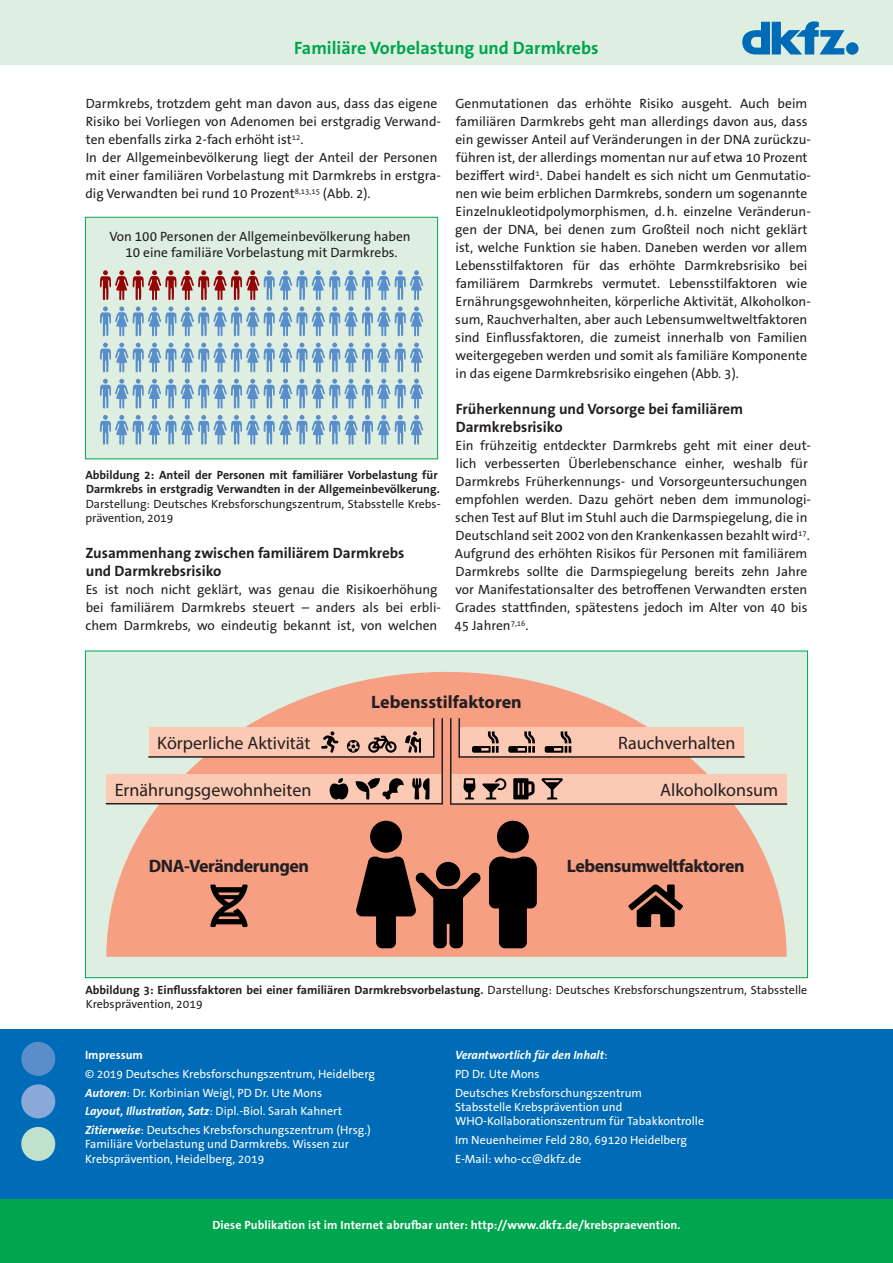
<style>
.page{position:relative;width:893px;height:1263px;background:#fff}
.page>*{position:absolute;margin:0;border:0;box-sizing:border-box;transform-origin:0 0}
.t1{font:18px "Myriad Pro";color:#231f20}
.t2{font:700 18px "Myriad Pro";letter-spacing:-.025em;color:#231f20}
.t3{font:700 18px "The Sans B W7";color:#00a54f}
.t4{font:700 18px "Myriad Pro";color:#231f20}
.Headline_1{font:700 15px/18px "The Sans B W7";color:#231f20}
.Text{font:13.5px/18px "The Sans B W5 Plain";color:#231f20}
.Impressum{font:12px/14.4px "The Sans B W5 Plain";color:#fff}
.Abbildungstitel{font:700 12px/14.4px "The Sans B W7";color:#231f20}
.Abbildungstitel-2{font:12px/14.4px "The Sans B W5 Plain";color:#231f20}
.Impressum_bold{font:700 12px "The Sans B W7";letter-spacing:.01em;color:#fff}
.Impressum-2{font:italic 700 12px "The Sans B W7";color:#fff}
.Impressum-3{font:700 12px "The Sans B W7";color:#fff}
.s1{font-family:"The Sans B W5 Plain";font-weight:400}
.s2{font-family:"The Sans B W7";font-weight:700}
.s3{font-family:"The Sans B W7";font-weight:700;font-style:italic}
.s4{font-family:"The Sans B W5 Plain";font-weight:400;font-style:normal}
</style>
<div class="page">
<div style="left:0;top:1029px;width:893px;height:234px;background:#006bb6"></div>
<div style="left:0;top:1199px;width:893px;height:64px;background:#00a54f"></div>
<div style="left:21px;top:1127px;width:34px;height:34px;background:#c0e2ca;border-radius:50%"></div>
<div style="left:21px;top:1084px;width:34px;height:34px;background:#89aad8;border-radius:50%"></div>
<div style="left:21px;top:1042px;width:34px;height:34px;background:#5a8eca;border-radius:50%"></div>
<div style="left:85px;top:217px;width:353px;height:242px;background:#deefe2"></div>
<svg style="left:100px;top:270px;width:323px;height:30px"></svg>
<svg style="left:100px;top:306px;width:323px;height:31px"></svg>
<svg style="left:100px;top:343px;width:323px;height:30px"></svg>
<svg style="left:100px;top:379px;width:323px;height:30px"></svg>
<svg style="left:100px;top:415px;width:323px;height:30px"></svg>
<div style="left:85px;top:217px;width:353px;height:242px;border:1px solid #00a54f"></div>
<div style="left:85px;top:651px;width:722px;height:327px;background:#deefe2"></div>
<svg style="left:106px;top:672px;width:681px;height:285px;fill:#f69f83"></svg>
<div style="left:106px;top:774px;width:336px;height:30px;background:#fcc9b4"></div>
<div style="left:149px;top:727px;width:285px;height:30px;background:#fcc9b4"></div>
<div style="left:459px;top:727px;width:285px;height:30px;background:#fcc9b4"></div>
<div style="left:451px;top:774px;width:336px;height:30px;background:#fcc9b4"></div>
<hr style="left:149px;top:756px;width:285px;height:2px;background:#231f20">
<hr style="left:459px;top:756px;width:285px;height:2px;background:#231f20">
<hr style="left:106px;top:803px;width:336px;height:1px;background:#231f20">
<hr style="left:451px;top:803px;width:336px;height:2px;background:#231f20">
<hr style="left:433px;top:719px;width:1px;height:38px;background:#231f20">
<hr style="left:441px;top:719px;width:2px;height:85px;background:#231f20">
<hr style="left:450px;top:719px;width:1px;height:85px;background:#231f20">
<hr style="left:458px;top:719px;width:2px;height:38px;background:#231f20">
<svg style="left:355px;top:821px;width:126px;height:127px;background:#8c5a4b"></svg>
<svg style="left:489px;top:821px;width:48px;height:127px;background:#492f28"></svg>
<svg style="left:628px;top:884px;width:55px;height:43px;background:#6f483c"></svg>
<svg style="left:210px;top:884px;width:38px;height:43px;background:#6d463a"></svg>
<svg style="left:472px;top:731px;width:27px;height:22px"></svg>
<svg style="left:508px;top:731px;width:27px;height:22px"></svg>
<svg style="left:545px;top:731px;width:26px;height:22px"></svg>
<svg style="left:513px;top:778px;width:22px;height:21px"></svg>
<svg style="left:482px;top:778px;width:24px;height:21px"></svg>
<svg style="left:463px;top:778px;width:13px;height:21px"></svg>
<svg style="left:412px;top:778px;width:17px;height:21px"></svg>
<svg style="left:356px;top:778px;width:48px;height:22px"></svg>
<svg style="left:330px;top:778px;width:18px;height:21px"></svg>
<svg style="left:368px;top:736px;width:29px;height:17px"></svg>
<svg style="left:321px;top:731px;width:17px;height:22px"></svg>
<svg style="left:405px;top:731px;width:16px;height:22px"></svg>
<svg style="left:347px;top:740px;width:13px;height:13px"></svg>
<svg style="left:541px;top:778px;width:22px;height:21px"></svg>
<div style="left:0;top:0;width:893px;height:64px;background:#deefe2"></div>
<div style="left:846px;top:42px;width:12px;height:13px;background:#006bb6;border-radius:50%"></div>
<svg style="left:742px;top:21px;width:102px;height:33px"></svg>
<h1 class="t3" style="left:294px;top:36px;width:306px">Familiäre Vorbelastung und Darmkrebs</h1>
<p class="Text" style="left:86px;top:95px;width:357px">Darmkrebs, trotzdem geht man davon aus, dass das eigene<br>Risiko bei Vorliegen von Adenomen bei erstgradig Verwand&shy;ten ebenfalls zirka 2-fach erhöht ist<sup>12</sup>.</p>
<p class="Text" style="left:85px;top:149px;width:357px">In der Allgemeinbevölkerung liegt der Anteil der Personen mit einer familiären Vorbelastung mit Darmkrebs in erstgra&shy;dig Verwandten bei rund 10 Prozent<sup>8,13,15</sup> (Abb. 2).</p>
<p class="Text" style="left:109px;top:229px;width:303px;line-height:16.2px;text-align:center">Von 100 Personen der Allgemeinbevölkerung haben<br>10 eine familiäre Vorbelastung mit Darmkrebs.</p>
<p class="Abbildungstitel" style="left:85px;top:468px;width:357px">Abbildung 2: Anteil der Personen mit familiärer Vorbelastung für Darmkrebs in erstgradig Verwandten in der Allgemeinbevölkerung.<br><span class="s1">Darstellung: Deutsches Krebsforschungszentrum, Stabsstelle Krebs&shy;prävention, 2019</span></p>
<p class="Headline_1" style="left:85px;top:544px;width:321px">Zusammenhang zwischen familiärem Darmkrebs und Darmkrebsrisiko</p>
<p class="Text" style="left:85px;top:581px;width:357px">Es ist noch nicht geklärt, was genau die Risikoerhöhung bei familiärem Darmkrebs steuert – anders als bei erbli&shy;chem Darmkrebs, wo eindeutig bekannt ist, von welchen</p>
<p class="Text" style="left:455px;top:95px;width:357px">Genmutationen das erhöhte Risiko ausgeht. Auch beim familiären Darmkrebs geht man allerdings davon aus, dass ein gewisser Anteil auf Veränderungen in der DNA zurückzu&shy;führen ist, der allerdings momentan nur auf etwa 10 Prozent beziffert wird<sup>1</sup>. Dabei handelt es sich nicht um Genmutatio&shy;nen wie beim erblichen Darmkrebs, sondern um sogenannte Einzelnukleotidpolymorphismen, d.h. einzelne Veränderun&shy;gen der DNA, bei denen zum Großteil noch nicht geklärt ist, welche Funktion sie haben. Daneben werden vor allem Lebensstilfaktoren für das erhöhte Darmkrebsrisiko bei familiärem Darmkrebs vermutet. Lebensstilfaktoren wie Ernährungsgewohnheiten, körperliche Aktivität, Alkoholkon&shy;sum, Rauchverhalten, aber auch Lebensumweltweltfaktoren sind Einflussfaktoren, die zumeist innerhalb von Familien weitergegeben werden und somit als familiäre Komponente in das eigene Darmkrebsrisiko eingehen (Abb. 3).</p>
<p class="Headline_1" style="left:456px;top:400px;width:289px">Früherkennung und Vorsorge bei familiärem<br>Darmkrebsrisiko</p>
<p class="Text" style="left:454px;top:437px;width:358px">Ein frühzeitig entdeckter Darmkrebs geht mit einer deut&shy;lich verbesserten Überlebenschance einher, weshalb für Darmkrebs Früherkennungs- und Vorsorgeuntersuchungen empfohlen werden. Dazu gehört neben dem immunologi&shy;schen Test auf Blut im Stuhl auch die Darmspiegelung, die in Deutschland seit 2002 von den Krankenkassen bezahlt wird<sup>17</sup>.<br>Aufgrund des erhöhten Risikos für Personen mit familiärem Darmkrebs sollte die Darmspiegelung bereits zehn Jahre vor Manifestationsalter des betroffenen Verwandten ersten Grades stattfinden, spätestens jedoch im Alter von 40 bis 45 Jahren<sup>7,16</sup>.</p>
<p class="t4" style="left:371px;top:690px;width:152px">Lebensstilfaktoren</p>
<p class="t1" style="left:157px;top:732px;width:155px">Körperliche Aktivität</p>
<p class="t1" style="left:618px;top:732px;width:119px">Rauchverhalten</p>
<p class="t1" style="left:115px;top:779px;width:198px">Ernährungsgewohnheiten</p>
<p class="t1" style="left:660px;top:779px;width:120px">Alkoholkonsum</p>
<p class="t2" style="left:149px;top:854px;width:162px">DNA-Veränderungen</p>
<p class="t2" style="left:567px;top:854px;width:179px">Lebensumweltfaktoren</p>
<p class="Abbildungstitel-2" style="left:85px;top:983px;width:723px"><span class="s2">Abbildung 3: Einflussfaktoren bei einer familiären Darmkrebsvorbelastung.</span> Darstellung: Deutsches Krebsforschungszentrum, Stabsstelle<br>Krebsprävention, 2019</p>
<p class="Impressum-3" style="left:85px;top:1047px;width:59px">Impressum</p>
<p class="Impressum" style="left:85px;top:1067px;width:291px">© 2019 Deutsches Krebsforschungszentrum, Heidelberg</p>
<p class="Impressum" style="left:85px;top:1085px;width:239px"><span class="s3">Autoren</span>: Dr. Korbinian Weigl, PD Dr. Ute Mons</p>
<p class="Impressum-2" style="left:85px;top:1103px;width:259px">Layout, Illustration, Satz<span class="s4">: Dipl.-Biol. Sarah Kahnert</span></p>
<p class="Impressum" style="left:85px;top:1123px;width:287px"><span class="s3">Zitierweise</span>: Deutsches Krebsforschungszentrum (Hrsg.)<br>Familiäre Vorbelastung und Darmkrebs. Wissen zur<br>Krebsprävention, Heidelberg, 2019</p>
<p class="Impressum-2" style="left:455px;top:1047px;width:154px">Verantwortlich für den Inhalt<span class="s4">:</span></p>
<p class="Impressum" style="left:455px;top:1067px;width:86px">PD Dr. Ute Mons</p>
<p class="Impressum" style="left:455px;top:1085px;width:189px">Deutsches Krebsforschungszentrum</p>
<p class="Impressum" style="left:455px;top:1100px;width:169px">Stabsstelle Krebsprävention und</p>
<p class="Impressum" style="left:455px;top:1114px;width:251px">WHO-Kollaborationszentrum für Tabakkontrolle</p>
<p class="Impressum" style="left:455px;top:1133px;width:233px">Im Neuenheimer Feld 280, 69120 Heidelberg</p>
<p class="Impressum" style="left:455px;top:1151px;width:128px">E-Mail: who-cc@dkfz.de</p>
<p class="Impressum_bold" style="left:212px;top:1217px;width:469px">Diese Publikation ist im Internet abrufbar unter: http://www.dkfz.de/krebspraevention.</p>
</div>
